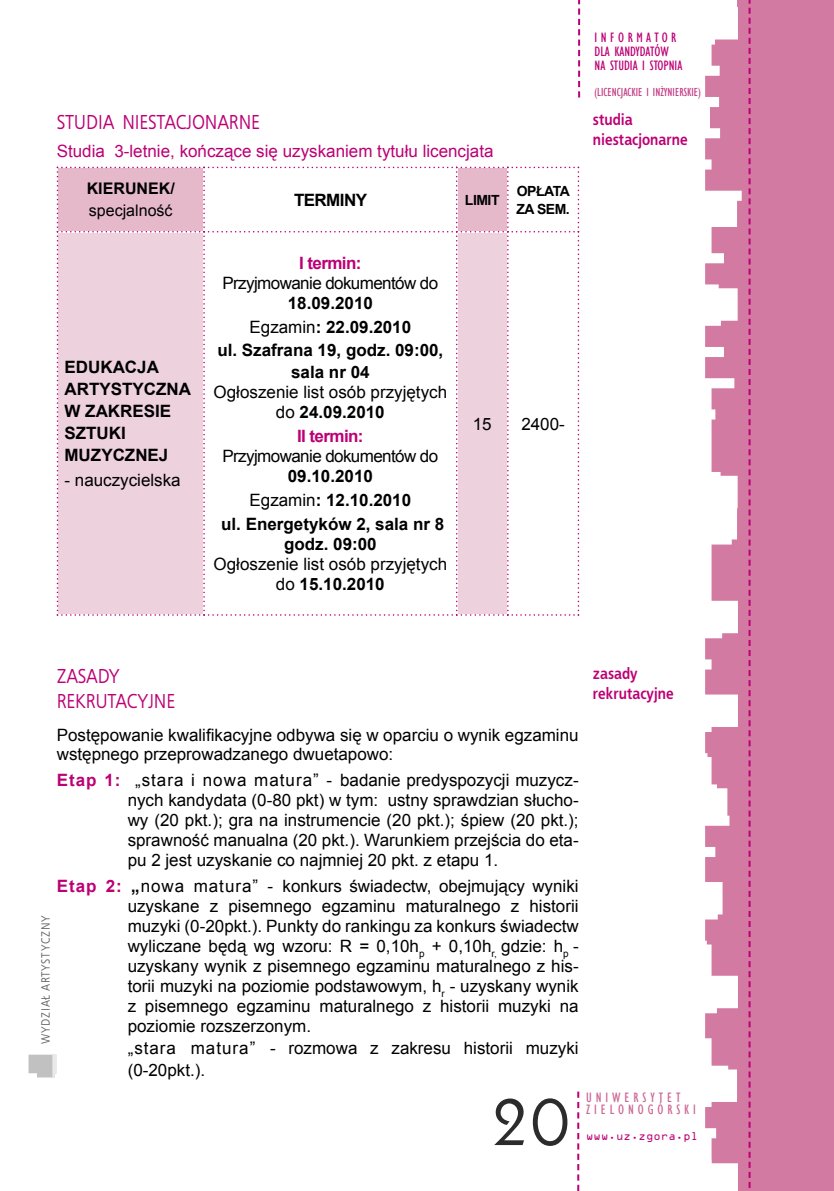
<style>
.page{position:relative;width:834px;height:1191px;background:#fff}
.page>*{position:absolute;margin:0;border:0;box-sizing:border-box;transform-origin:0 0}
.t1{font:72px "Geometric 231 BT Roman C";color:#2c2c2c}
.t2{font:20px/25px "EFN Bureau OT";color:#bc0075}
.t3{font:17px/20px "Arial";color:#000;text-align:center}
.t4{font:700 17px/22px "Arial";color:#000;text-align:center}
.t5{font:17px "Arial";color:#bc0075}
.t6{font:17px "Arial";letter-spacing:-.035em;color:#000}
.t7{font:700 17px "Arial";letter-spacing:-.035em;color:#bc0075}
.t8{font:700 17px "Arial";letter-spacing:-.035em;color:#000}
.t9{font:700 16px/20px "EFN Bureau OT";color:#bc0075}
.t10{font:16px "Arial";color:#000}
.t11{font:700 16px "Arial";color:#000}
.t12{font:condensed 14px/14px "Gill Sans";color:#bc0075}
.t13{font:condensed 14px/12px "Gill Sans";letter-spacing:.28em;color:#cc6695}
.t14{font:700 14px/18px "Arial";letter-spacing:-.035em;color:#000}
.t15{font:condensed 12px "Gill Sans";color:#c33c84}
.t16{font:12px "EFN Bureau OT";letter-spacing:.08em;color:#636363}
.t17{font:12px "OCRA Extended";letter-spacing:.02em;color:#bc0075}
.s1{font-weight:400}
.s2{font-weight:700}
.s3{font-weight:700;color:#bc0075}
</style>
<div class="page">
<svg style="left:578px;top:0;width:2px;height:97px"></svg>
<svg style="left:577px;top:1091px;width:2px;height:100px"></svg>
<svg style="left:705px;top:0;width:128px;height:1191px;background:#d688ab"></svg>
<svg style="left:748px;top:0;width:2px;height:1191px;background:#c8458e"></svg>
<svg style="left:29px;top:1054px;width:27px;height:23px"></svg>
<svg style="left:57px;top:167px;width:522px;height:448px"></svg>
<p class="t2" style="left:57px;top:110px;width:204px">STUDIA NIESTACJONARNE</p>
<p class="t5" style="left:57px;top:140px;width:438px">Studia 3-letnie, kończące się uzyskaniem tytułu licencjata</p>
<p class="t11" style="left:87px;top:178px;width:90px">KIERUNEK/</p>
<p class="t10" style="left:89px;top:200px;width:85px">specjalność</p>
<p class="t8" style="left:294px;top:189px;width:74px">TERMINY</p>
<p class="t14" style="left:465px;top:191px;width:36px">LIMIT</p>
<p class="t14" style="left:516px;top:182px;width:55px">OPŁATA<br>ZA SEM.</p>
<p class="t4" style="left:64px;top:356px;width:128px;text-align:left">EDUKACJA<br>ARTYSTYCZNA<br>W ZAKRESIE<br>SZTUKI<br>MUZYCZNEJ</p>
<p class="t3" style="left:64px;top:470px;width:118px">- nauczycielska</p>
<p class="t7" style="left:299px;top:252px;width:64px">I termin:</p>
<p class="t6" style="left:222px;top:272px;width:217px">Przyjmowanie dokumentów do</p>
<p class="t4" style="left:217px;top:292px;width:227px;line-height:23px">18.09.2010<br><span class="s1">Egzamin</span>: 22.09.2010<br>ul. Szafrana 19, godz. 09:00, sala nr 04</p>
<p class="t3" style="left:213px;top:382px;width:235px">Ogłoszenie list osób przyjętych do <span class="s2">24.09.2010</span></p>
<p class="t7" style="left:297px;top:425px;width:68px">II termin:</p>
<p class="t6" style="left:222px;top:445px;width:217px">Przyjmowanie dokumentów do</p>
<p class="t4" style="left:221px;top:465px;width:224px;line-height:24px">09.10.2010<br><span class="s1">Egzamin</span>: 12.10.2010<br>ul. Energetyków 2, sala nr 8</p>
<p class="t4" style="left:284px;top:534px;width:94px">godz. 09:00</p>
<p class="t3" style="left:213px;top:554px;width:235px">Ogłoszenie list osób przyjętych do <span class="s2">15.10.2010</span></p>
<p class="t3" style="left:472px;top:414px;width:20px">15</p>
<p class="t3" style="left:521px;top:414px;width:45px">2400-</p>
<p class="t12" style="left:594px;top:30px;width:89px">INFORMATOR<br>DLA KANDYDATÓW<br>NA STUDIA I STOPNIA</p>
<p class="t15" style="left:594px;top:85px;width:108px">(LICENCJACKIE I INŻYNIERSKIE)</p>
<p class="t9" style="left:592px;top:110px;width:96px">studia niestacjonarne</p>
<p class="t2" style="left:57px;top:664px;width:120px">ZASADY<br>REKRUTACYJNE</p>
<p class="t3" style="left:57px;top:725px;width:523px;line-height:19.2px;text-align:left">Postępowanie kwalifikacyjne odbywa się w oparciu o wynik egzaminu wstępnego przeprowadzanego dwuetapowo:</p>
<p class="t3" style="left:128px;top:770px;width:452px;text-align:justify;text-indent:-71px"><span class="s3">Etap 1:</span> „stara i nowa matura” - badanie predyspozycji muzycz&shy;nych kandydata (0-80 pkt) w tym: ustny sprawdzian słucho&shy;wy (20 pkt.); gra na instrumencie (20 pkt.); śpiew (20 pkt.); sprawność manualna (20 pkt.). Warunkiem przejścia do eta&shy;pu 2 jest uzyskanie co najmniej 20 pkt. z etapu 1.</p>
<p class="t3" style="left:128px;top:875px;width:452px;text-align:justify;text-indent:-71px"><span class="s3">Etap 2:</span> <span class="s2">„</span>nowa matura” - konkurs świadectw, obejmujący wyniki uzyskane z pisemnego egzaminu maturalnego z historii muzyki (0-20pkt.). Punkty do rankingu za konkurs świadectw wyliczane będą wg wzoru: R = 0,10h<sub>p</sub> + 0,10h<sub>r,</sub> gdzie: h<sub>p</sub> - uzyskany wynik z pisemnego egzaminu maturalnego z his&shy;torii muzyki na poziomie podstawowym, h<sub>r</sub> - uzyskany wynik z pisemnego egzaminu maturalnego z historii muzyki na poziomie rozszerzonym.</p>
<p class="t3" style="left:128px;top:1036px;width:452px;line-height:22px;text-align:left">„stara matura” - rozmowa z zakresu historii muzyki (0-20pkt.).</p>
<p class="t16" style="left:39px;top:1044px;width:131px;rotate:-90deg">WYDZIAŁ ARTYSTYCZNY</p>
<p class="t9" style="left:592px;top:663px;width:82px">zasady rekrutacyjne</p>
<h1 class="t1" style="left:490px;top:1073px;width:82px">20</h1>
<p class="t13" style="left:586px;top:1091px;width:111px">UNIWERSYTET<br>ZIELONOGÓRSKI</p>
<p class="t17" style="left:586px;top:1129px;width:114px">www.uz.zgora.pl</p>
</div>
